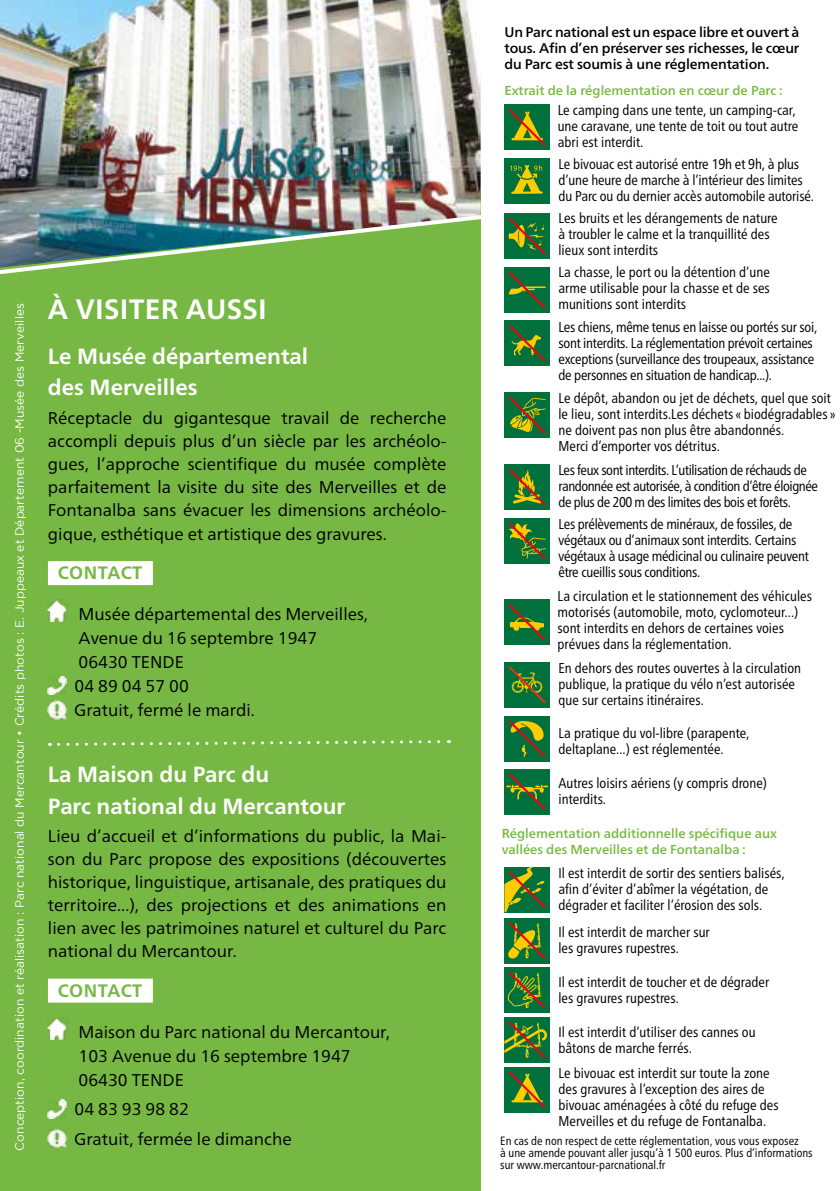
<style>
.page{position:relative;width:840px;height:1191px;background:#fff}
.page>*{position:absolute;margin:0;border:0;box-sizing:border-box;transform-origin:0 0}
.t1{font:700 28px "Frutiger Neue LTW1 G";letter-spacing:.01em;color:#fff}
.t2{font:700 22px/31.2px "Frutiger Neue LTW1 G";color:#fff}
.t3{font:700 18px "Frutiger Neue LTW1 G";letter-spacing:.02em;color:#76b843}
.t4{font:17px/24px "Frutiger Neue LTW1 G";color:#000}
.t5{font:condensed 14.2px/16px "Frutiger Neue LTW1 G";color:#000}
.t6{font:condensed 14.2px/16px "Frutiger Neue LTW1 G";letter-spacing:-.02em;color:#000}
.t7{font:condensed 14.2px/16px "Frutiger Neue LTW1 G";letter-spacing:-.03em;color:#000}
.t8{font:500 14px/16px "Frutiger Neue LTW1 G";letter-spacing:-.01em;color:#000;text-align:justify}
.t9{font:500 13px/16px "Frutiger Neue LTW1 G";color:#76b843}
.t10{font:condensed 12px/12px "Frutiger Neue LTW1 G";color:#000}
.t11{font:12px "Gotham";color:#fff}
</style>
<div class="page">
<div style="left:0;top:193px;width:480px;height:998px;background:#76b843"></div>
<img style="left:0;top:0;width:480px;height:199px">
<div style="left:48px;top:561px;width:105px;height:24px;background:#fff"></div>
<img style="left:48px;top:600px;width:20px;height:21px">
<img style="left:48px;top:676px;width:18px;height:19px">
<img style="left:48px;top:700px;width:18px;height:19px">
<div style="left:48px;top:978px;width:105px;height:24px;background:#fff"></div>
<img style="left:48px;top:1017px;width:20px;height:22px">
<img style="left:48px;top:1099px;width:18px;height:19px">
<img style="left:48px;top:1129px;width:18px;height:18px">
<img style="left:0;top:199px;width:550px;height:79px">
<svg style="left:49px;top:740px;width:400px;height:6px"></svg>
<div style="left:504px;top:105px;width:45px;height:45px;background:#00713c"></div>
<svg style="left:508px;top:109px;width:37px;height:37px"></svg>
<div style="left:504px;top:213px;width:45px;height:46px;background:#00713c"></div>
<svg style="left:508px;top:217px;width:37px;height:38px"></svg>
<div style="left:504px;top:267px;width:45px;height:46px;background:#00713c"></div>
<svg style="left:508px;top:272px;width:37px;height:37px"></svg>
<div style="left:504px;top:320px;width:45px;height:46px;background:#00713c"></div>
<svg style="left:508px;top:324px;width:37px;height:37px"></svg>
<div style="left:504px;top:392px;width:45px;height:46px;background:#00713c"></div>
<svg style="left:508px;top:396px;width:37px;height:38px"></svg>
<div style="left:504px;top:464px;width:45px;height:45px;background:#00713c"></div>
<svg style="left:508px;top:468px;width:37px;height:37px"></svg>
<div style="left:504px;top:518px;width:45px;height:46px;background:#00713c"></div>
<svg style="left:508px;top:522px;width:37px;height:37px"></svg>
<div style="left:504px;top:662px;width:45px;height:45px;background:#00713c"></div>
<svg style="left:508px;top:666px;width:37px;height:37px"></svg>
<div style="left:504px;top:716px;width:45px;height:45px;background:#00713c"></div>
<svg style="left:508px;top:720px;width:37px;height:37px"></svg>
<div style="left:504px;top:769px;width:45px;height:45px;background:#00713c"></div>
<svg style="left:506px;top:773px;width:41px;height:37px"></svg>
<div style="left:504px;top:867px;width:45px;height:45px;background:#00713c"></div>
<svg style="left:504px;top:867px;width:41px;height:45px"></svg>
<div style="left:504px;top:918px;width:45px;height:45px;background:#00713c"></div>
<svg style="left:508px;top:922px;width:37px;height:37px"></svg>
<div style="left:504px;top:967px;width:45px;height:46px;background:#00713c"></div>
<svg style="left:507px;top:971px;width:38px;height:37px"></svg>
<div style="left:504px;top:1017px;width:45px;height:45px;background:#00713c"></div>
<svg style="left:504px;top:1021px;width:43px;height:37px"></svg>
<div style="left:504px;top:1067px;width:45px;height:45px;background:#00713c"></div>
<svg style="left:508px;top:1071px;width:37px;height:37px"></svg>
<div style="left:504px;top:158px;width:45px;height:45px;background:#00713c"></div>
<svg style="left:510px;top:165px;width:32px;height:29px"></svg>
<div style="left:504px;top:599px;width:45px;height:46px;background:#00713c"></div>
<svg style="left:508px;top:604px;width:37px;height:37px"></svg>
<p class="t11" style="left:13px;top:1150px;width:849px;rotate:-90deg">Conception, coordination et réalisation : Parc national du Mercantour • Crédits photos : E. Juppeaux et Département 06 -Musée des Merveilles</p>
<h1 class="t1" style="left:48px;top:292px;width:220px">À VISITER AUSSI</h1>
<h2 class="t2" style="left:48px;top:340px;width:261px">Le Musée départemental des Merveilles</h2>
<p class="t4" style="left:48px;top:406px;width:400px;line-height:23.2px;text-align:justify">Réceptacle du gigantesque travail de recherche accompli depuis plus d’un siècle par les archéolo&shy;gues, l’approche scientifique du musée complète parfaitement la visite du site des Merveilles et de Fontanalba sans évacuer les dimensions archéolo&shy;gique, esthétique et artistique des gravures.</p>
<p class="t3" style="left:58px;top:562px;width:86px">CONTACT</p>
<p class="t4" style="left:74px;top:602px;width:295px">Musée départemental des Merveilles,<br>Avenue du 16 septembre 1947<br>06430 TENDE<br>04 89 04 57 00<br>Gratuit, fermé le mardi.</p>
<h2 class="t2" style="left:48px;top:759px;width:298px">La Maison du Parc du<br>Parc national du Mercantour</h2>
<p class="t4" style="left:48px;top:824px;width:400px;line-height:23px;text-align:justify">Lieu d’accueil et d’informations du public, la Mai&shy;son du Parc propose des expositions (découvertes historique, linguistique, artisanale, des pratiques du territoire...), des projections et des animations en lien avec les patrimoines naturel et culturel du Parc national du Mercantour.</p>
<p class="t3" style="left:58px;top:979px;width:86px">CONTACT</p>
<p class="t4" style="left:79px;top:1019px;width:312px">Maison du Parc national du Mercantour,<br>103 Avenue du 16 septembre 1947<br>06430 TENDE</p>
<p class="t4" style="left:74px;top:1094px;width:219px;line-height:29.6px">04 83 93 98 82<br>Gratuit, fermée le dimanche</p>
<p class="t8" style="left:504px;top:24px;width:296px">Un Parc national est un espace libre et ouvert à tous. Afin d’en préserver ses richesses, le cœur du Parc est soumis à une réglementation.</p>
<p class="t9" style="left:504px;top:83px;width:279px">Extrait de la réglementation en cœur de Parc :</p>
<p class="t5" style="left:557px;top:102px;width:242px">Le camping dans une tente, un camping-car, une caravane, une tente de toit ou tout autre abri est interdit.</p>
<p class="t5" style="left:558px;top:156px;width:257px">Le bivouac est autorisé entre 19h et 9h, à plus d’une heure de marche à l’intérieur des limites du Parc ou du dernier accès automobile autorisé.</p>
<p class="t5" style="left:558px;top:210px;width:221px">Les bruits et les dérangements de nature à troubler le calme et la tranquillité des lieux sont interdits</p>
<p class="t5" style="left:558px;top:264px;width:213px;text-align:justify">La chasse, le port ou la détention d’une arme utilisable pour la chasse et de ses munitions sont interdits</p>
<p class="t6" style="left:558px;top:318px;width:260px">Les chiens, même tenus en laisse ou portés sur soi, sont interdits. La réglementation prévoit certaines exceptions (surveillance des troupeaux, assistance de personnes en situation de handicap...).</p>
<p class="t5" style="left:558px;top:390px;width:279px">Le dépôt, abandon ou jet de déchets, quel que soit le lieu, sont interdits.Les déchets « biodégradables » ne doivent pas non plus être abandonnés.<br>Merci d’emporter vos détritus.</p>
<p class="t7" style="left:558px;top:462px;width:261px">Les feux sont interdits. L’utilisation de réchauds de randonnée est autorisée, à condition d’être éloignée de plus de 200 m des limites des bois et forêts.</p>
<p class="t6" style="left:558px;top:516px;width:252px">Les prélèvements de minéraux, de fossiles, de végétaux ou d’animaux sont interdits. Certains végétaux à usage médicinal ou culinaire peuvent être cueillis sous conditions.</p>
<p class="t5" style="left:557px;top:588px;width:256px">La circulation et le stationnement des véhicules motorisés (automobile, moto, cyclomoteur...) sont interdits en dehors de certaines voies prévues dans la réglementation.</p>
<p class="t5" style="left:558px;top:660px;width:244px">En dehors des routes ouvertes à la circulation publique, la pratique du vélo n’est autorisée que sur certains itinéraires.</p>
<p class="t5" style="left:558px;top:724px;width:192px">La pratique du vol-libre (parapente, deltaplane...) est réglementée.</p>
<p class="t5" style="left:558px;top:775px;width:210px">Autres loisirs aériens (y compris drone) interdits.</p>
<p class="t9" style="left:501px;top:825px;width:276px">Réglementation additionnelle spécifique aux vallées des Merveilles et de Fontanalba :</p>
<p class="t5" style="left:558px;top:865px;width:227px">Il est interdit de sortir des sentiers balisés, afin d’éviter d’abîmer la végétation, de dégrader et faciliter l’érosion des sols.</p>
<p class="t5" style="left:558px;top:924px;width:153px">Il est interdit de marcher sur les gravures rupestres.</p>
<p class="t5" style="left:558px;top:973px;width:212px">Il est interdit de toucher et de dégrader les gravures rupestres.</p>
<p class="t5" style="left:558px;top:1023px;width:198px">Il est interdit d’utiliser des cannes ou bâtons de marche ferrés.</p>
<p class="t5" style="left:558px;top:1064px;width:222px">Le bivouac est interdit sur toute la zone des gravures à l’exception des aires de bivouac aménagées à côté du refuge des Merveilles et du refuge de Fontanalba.</p>
<p class="t10" style="left:500px;top:1134px;width:314px">En cas de non respect de cette réglementation, vous vous exposez<br>à une amende pouvant aller jusqu’à 1 500 euros. Plus d’informations sur www.mercantour-parcnational.fr</p>
</div>
